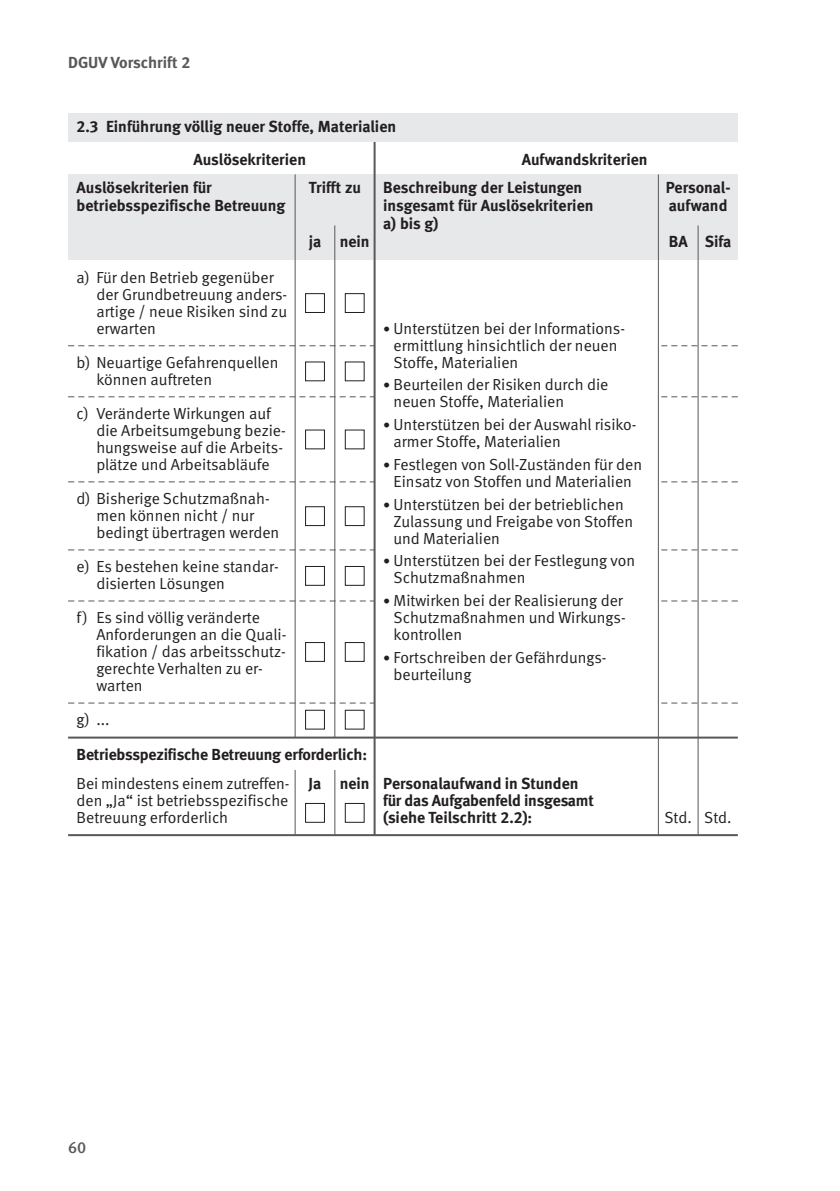
<style>
.page{position:relative;width:840px;height:1191px;background:#fff}
.page>*{position:absolute;margin:0;border:0;box-sizing:border-box;transform-origin:0 0}
.t1{font:16px/17px "DGUV Meta";color:#231f20}
.t2{font:700 16px/18px "DGUV Meta";letter-spacing:-.005em;color:#231f20}
.t3{font:700 16px "DGUV Meta";color:#57585a}
.t4{font:500 16px "DGUV Meta";color:#57585a}
.s1{font-size:14px}
.s2{font-weight:400}
</style>
<div class="page">
<div style="left:68px;top:174px;width:669px;height:85px;background:#e7e8e9"></div>
<svg style="left:68px;top:345px;width:669px;height:1px"></svg>
<svg style="left:68px;top:396px;width:669px;height:1px"></svg>
<svg style="left:68px;top:481px;width:669px;height:1px"></svg>
<svg style="left:68px;top:549px;width:669px;height:1px"></svg>
<svg style="left:68px;top:600px;width:669px;height:1px"></svg>
<svg style="left:68px;top:702px;width:669px;height:1px"></svg>
<hr style="left:68px;top:736px;width:669px;height:2px;background:#57585a">
<div style="left:374px;top:271px;width:284px;height:463px;background:#fff"></div>
<hr style="left:657px;top:174px;width:1px;height:661px;background:#57585a">
<hr style="left:373px;top:118px;width:2px;height:717px;background:#57585a">
<div style="left:68px;top:113px;width:669px;height:29px;background:#e7e8e9"></div>
<hr style="left:334px;top:225px;width:1px;height:512px;background:#57585a">
<hr style="left:294px;top:174px;width:1px;height:563px;background:#57585a">
<div style="left:305px;top:361px;width:20px;height:20px;border:1px solid #231f20"></div>
<hr style="left:697px;top:225px;width:1px;height:610px;background:#57585a">
<div style="left:344px;top:293px;width:20px;height:20px;border:1px solid #231f20"></div>
<div style="left:305px;top:293px;width:20px;height:20px;border:1px solid #231f20"></div>
<hr style="left:68px;top:834px;width:669px;height:2px;background:#57585a">
<div style="left:344px;top:803px;width:20px;height:19px;border:1px solid #231f20"></div>
<div style="left:305px;top:803px;width:20px;height:19px;border:1px solid #231f20"></div>
<hr style="left:294px;top:770px;width:1px;height:65px;background:#57585a">
<hr style="left:334px;top:770px;width:1px;height:65px;background:#57585a">
<div style="left:305px;top:429px;width:20px;height:20px;border:1px solid #231f20"></div>
<div style="left:344px;top:506px;width:20px;height:20px;border:1px solid #231f20"></div>
<div style="left:305px;top:506px;width:20px;height:20px;border:1px solid #231f20"></div>
<div style="left:344px;top:566px;width:20px;height:20px;border:1px solid #231f20"></div>
<div style="left:305px;top:566px;width:20px;height:20px;border:1px solid #231f20"></div>
<div style="left:344px;top:642px;width:20px;height:20px;border:1px solid #231f20"></div>
<div style="left:305px;top:642px;width:20px;height:20px;border:1px solid #231f20"></div>
<div style="left:344px;top:709px;width:20px;height:20px;border:1px solid #231f20"></div>
<div style="left:305px;top:709px;width:20px;height:20px;border:1px solid #231f20"></div>
<p class="t3" style="left:68px;top:56px;width:124px">DGUV Vorschrift 2</p>
<p class="t2" style="left:77px;top:119px;width:321px">2.3 Einführung völlig neuer Stoffe, Materialien</p>
<p class="t2" style="left:193px;top:151px;width:114px">Auslösekriterien</p>
<p class="t2" style="left:521px;top:151px;width:127px">Aufwandskriterien</p>
<p class="t2" style="left:77px;top:180px;width:137px">Auslösekriterien für</p>
<p class="t2" style="left:383px;top:180px;width:201px">Beschreibung der Leistungen</p>
<p class="t2" style="left:77px;top:198px;width:210px">betriebsspezifische Betreuung</p>
<p class="t2" style="left:383px;top:198px;width:212px">insgesamt für Auslösekriterien a) bis g)</p>
<p class="t2" style="left:308px;top:180px;width:54px">Trifft zu</p>
<p class="t1" style="left:96px;top:270px;width:192px;text-indent:-20px">a) Für den Betrieb gegenüber der Grundbetreuung anders&shy;artige / neue Risiken sind zu erwarten</p>
<p class="t1" style="left:96px;top:355px;width:184px;text-indent:-20px">b) Neuartige Gefahrenquellen können auftreten</p>
<p class="t1" style="left:96px;top:406px;width:191px;text-indent:-20px">c) Veränderte Wirkungen auf die Arbeitsumgebung bezie&shy;hungsweise auf die Arbeits&shy;plätze und Arbeitsabläufe</p>
<p class="t1" style="left:96px;top:491px;width:184px;text-indent:-20px">d) Bisherige Schutzmaßnah&shy;men können nicht / nur bedingt übertragen werden</p>
<p class="t1" style="left:96px;top:559px;width:184px;text-indent:-20px">e) Es bestehen keine standar&shy;disierten Lösungen</p>
<p class="t1" style="left:96px;top:610px;width:191px;text-indent:-20px">f) Es sind völlig veränderte<br>Anforderungen an die Quali&shy;fikation / das arbeitsschutz&shy;gerechte Verhalten zu er&shy;warten</p>
<p class="t1" style="left:77px;top:712px;width:34px">g) ...</p>
<p class="t2" style="left:308px;top:234px;width:62px">ja nein</p>
<p class="t1" style="left:393px;top:321px;width:233px;text-indent:-10px"><span class="s1">•</span> Unterstützen bei der Informations&shy;ermittlung hinsichtlich der neuen<br>Stoffe, Materialien</p>
<p class="t1" style="left:393px;top:377px;width:216px;text-indent:-10px"><span class="s1">•</span> Beurteilen der Risiken durch die neuen Stoffe, Materialien</p>
<p class="t1" style="left:393px;top:417px;width:244px;text-indent:-10px"><span class="s1">•</span> Unterstützen bei der Auswahl risiko&shy;armer Stoffe, Materialien</p>
<p class="t1" style="left:383px;top:457px;width:260px;text-align:center"><span class="s1">•</span> Festlegen von Soll-Zuständen für den<br>Einsatz von Stoffen und Materialien</p>
<p class="t1" style="left:393px;top:497px;width:241px;text-indent:-10px"><span class="s1">•</span> Unterstützen bei der betrieblichen<br>Zulassung und Freigabe von Stoffen und Materialien</p>
<p class="t1" style="left:393px;top:553px;width:243px;text-indent:-10px"><span class="s1">•</span> Unterstützen bei der Festlegung von<br>Schutzmaßnahmen</p>
<p class="t1" style="left:393px;top:593px;width:233px;text-indent:-10px"><span class="s1">•</span> Mitwirken bei der Realisierung der<br>Schutzmaßnahmen und Wirkungs&shy;kontrollen</p>
<p class="t1" style="left:393px;top:650px;width:214px;text-indent:-10px"><span class="s1">•</span> Fortschreiben der Gefährdungs&shy;beurteilung</p>
<p class="t2" style="left:665px;top:180px;width:66px">Personal&shy;aufwand</p>
<p class="t2" style="left:668px;top:234px;width:64px">BA Sifa</p>
<p class="t2" style="left:77px;top:740px;width:503px;line-height:29.2px">Betriebsspezifische Betreuung erforderlich:<br><span class="s2">Bei mindestens einem zutreffen-</span> Ja nein Personalaufwand in Stunden</p>
<p class="t1" style="left:77px;top:793px;width:213px">den „Ja“ ist betriebsspezifische</p>
<p class="t2" style="left:383px;top:792px;width:212px">für das Aufgabenfeld insgesamt</p>
<p class="t1" style="left:77px;top:810px;width:153px">Betreuung erforderlich</p>
<p class="t2" style="left:383px;top:809px;width:151px">(siehe Teilschritt 2.2):</p>
<p class="t1" style="left:664px;top:810px;width:69px">Std. Std.</p>
<p class="t4" style="left:68px;top:1141px;width:20px">60</p>
</div>
